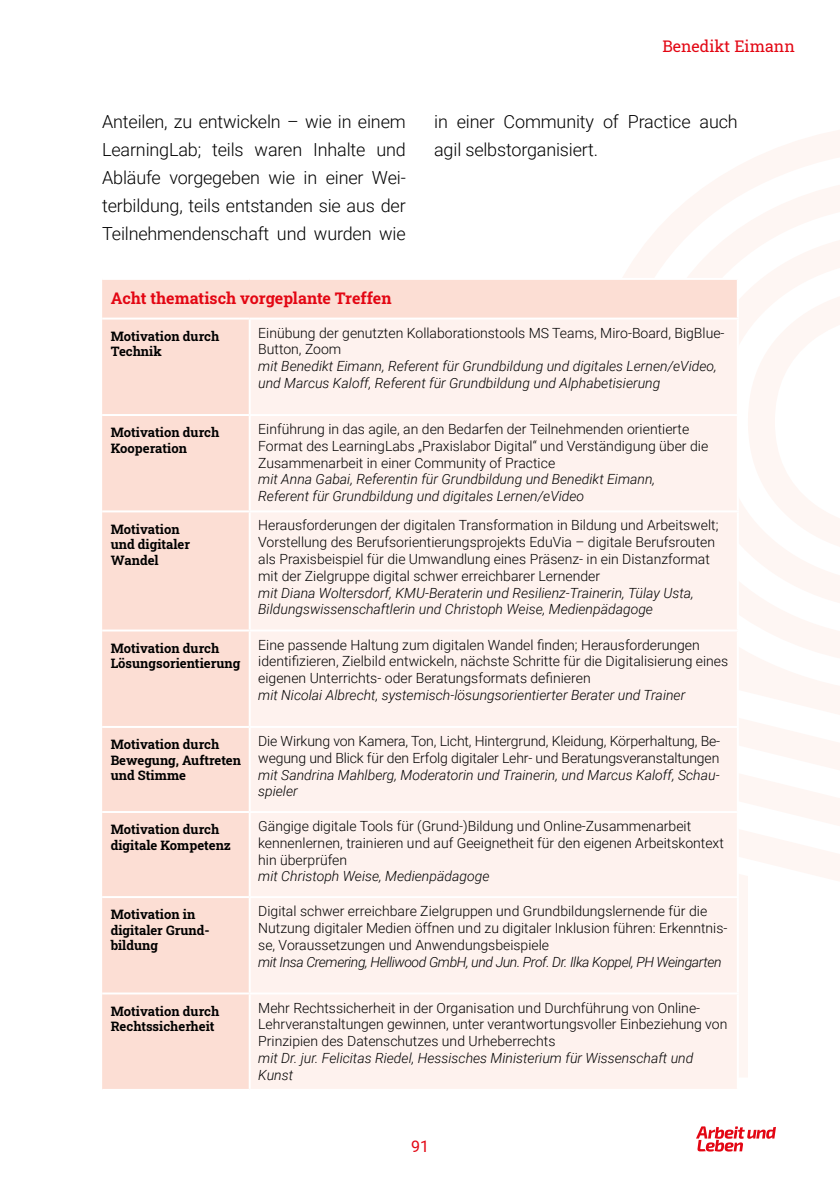
<style>
.page{position:relative;width:840px;height:1191px;background:#fff}
.page>*{position:absolute;margin:0;border:0;box-sizing:border-box;transform-origin:0 0}
.t1{font:300 18px/28px "Roboto";letter-spacing:-.01em;color:#000;text-align:justify}
.t2{font:700 16px "Roboto Slab";color:#e30613}
.t3{font:16px "Roboto Slab";color:#e30613}
.t4{font:16px "Roboto";color:#e30613}
.t5{font:300 14px/16.8px "Roboto";color:#000}
.t6{font:italic 300 14px/16.8px "Roboto";color:#000}
.t7{font:italic 300 14px "Roboto";letter-spacing:-.03em;color:#000}
.t8{font:700 13px/15.6px "Roboto Slab";color:#000}
</style>
<div class="page">
<svg style="left:696px;top:1126px;width:79px;height:25px"></svg>
<svg style="left:747px;top:867px;width:92px;height:56px"></svg>
<svg style="left:739px;top:812px;width:100px;height:55px"></svg>
<div style="left:739px;top:874px;width:8px;height:203px;background:#fef6f3"></div>
<svg style="left:623px;top:130px;width:216px;height:682px"></svg>
<div style="left:102px;top:280px;width:634px;height:809px;background:#fcded4"></div>
<div style="left:250px;top:319px;width:486px;height:770px;background:#fef2ee"></div>
<hr style="left:249px;top:278px;width:489px;height:2px;background:#fff">
<hr style="left:736px;top:280px;width:2px;height:37px;background:#fff">
<hr style="left:102px;top:317px;width:147px;height:2px;background:#fff">
<hr style="left:249px;top:317px;width:489px;height:2px;background:#fff">
<hr style="left:248px;top:319px;width:2px;height:95px;background:#fff">
<hr style="left:736px;top:319px;width:2px;height:95px;background:#fff">
<hr style="left:102px;top:414px;width:147px;height:2px;background:#fff">
<hr style="left:249px;top:414px;width:489px;height:2px;background:#fff">
<hr style="left:248px;top:416px;width:2px;height:94px;background:#fff">
<hr style="left:736px;top:416px;width:2px;height:94px;background:#fff">
<hr style="left:102px;top:510px;width:147px;height:2px;background:#fff">
<hr style="left:249px;top:510px;width:489px;height:2px;background:#fff">
<hr style="left:248px;top:512px;width:2px;height:117px;background:#fff">
<hr style="left:736px;top:512px;width:2px;height:117px;background:#fff">
<hr style="left:102px;top:629px;width:147px;height:2px;background:#fff">
<hr style="left:249px;top:629px;width:489px;height:2px;background:#fff">
<hr style="left:248px;top:631px;width:2px;height:95px;background:#fff">
<hr style="left:736px;top:631px;width:2px;height:95px;background:#fff">
<hr style="left:102px;top:726px;width:147px;height:2px;background:#fff">
<hr style="left:249px;top:726px;width:489px;height:2px;background:#fff">
<hr style="left:248px;top:728px;width:2px;height:83px;background:#fff">
<hr style="left:736px;top:728px;width:2px;height:83px;background:#fff">
<hr style="left:102px;top:811px;width:147px;height:2px;background:#fff">
<hr style="left:249px;top:811px;width:489px;height:2px;background:#fff">
<hr style="left:248px;top:813px;width:2px;height:83px;background:#fff">
<hr style="left:102px;top:896px;width:147px;height:2px;background:#fff">
<hr style="left:249px;top:896px;width:489px;height:2px;background:#fff">
<hr style="left:248px;top:898px;width:2px;height:94px;background:#fff">
<hr style="left:102px;top:992px;width:147px;height:2px;background:#fff">
<hr style="left:249px;top:992px;width:489px;height:2px;background:#fff">
<hr style="left:248px;top:994px;width:2px;height:95px;background:#fff">
<p class="t3" style="left:662px;top:36px;width:134px">Benedikt Eimann</p>
<p class="t1" style="left:102px;top:107px;width:305px">Anteilen, zu entwickeln – wie in einem LearningLab; teils waren Inhalte und Abläufe vorgegeben wie in einer Wei&shy;terbildung, teils entstanden sie aus der Teilnehmendenschaft und wurden wie</p>
<p class="t1" style="left:434px;top:107px;width:305px">in einer Community of Practice auch agil selbstorganisiert.</p>
<p class="t2" style="left:111px;top:287px;width:282px">Acht thematisch vorgeplante Treffen</p>
<p class="t8" style="left:111px;top:328px;width:110px">Motivation durch<br>Technik</p>
<p class="t5" style="left:258px;top:324px;width:467px">Einübung der genutzten Kollaborationstools MS Teams, Miro-Board, BigBlue-<br>Button, Zoom</p>
<p class="t6" style="left:258px;top:357px;width:460px">mit Benedikt Eimann, Referent für Grundbildung und digitales Lernen/eVideo, und Marcus Kaloff, Referent für Grundbildung und Alphabetisierung</p>
<p class="t8" style="left:111px;top:424px;width:110px">Motivation durch<br>Kooperation</p>
<p class="t5" style="left:258px;top:420px;width:451px">Einführung in das agile, an den Bedarfen der Teilnehmenden orientierte<br>Format des LearningLabs „Praxislabor Digital“ und Verständigung über die<br>Zusammenarbeit in einer Community of Practice</p>
<p class="t6" style="left:258px;top:470px;width:398px">mit Anna Gabai, Referentin für Grundbildung und Benedikt Eimann,<br>Referent für Grundbildung und digitales Lernen/eVideo</p>
<p class="t8" style="left:111px;top:521px;width:81px">Motivation und digitaler<br>Wandel</p>
<p class="t5" style="left:258px;top:516px;width:461px">Herausforderungen der digitalen Transformation in Bildung und Arbeitswelt; Vorstellung des Berufsorientierungsprojekts EduVia – digitale Berufsrouten als Praxisbeispiel für die Umwandlung eines Präsenz- in ein Distanzformat mit der Zielgruppe digital schwer erreichbarer Lernender</p>
<p class="t6" style="left:258px;top:584px;width:437px">mit Diana Woltersdorf, KMU-Beraterin und Resilienz-Trainerin, Tülay Usta,<br>Bildungswissenschaftlerin und Christoph Weise, Medienpädagoge</p>
<p class="t8" style="left:111px;top:640px;width:131px">Motivation durch<br>Lösungsorientierung</p>
<p class="t5" style="left:258px;top:635px;width:471px">Eine passende Haltung zum digitalen Wandel finden; Herausforderungen identifizieren, Zielbild entwickeln, nächste Schritte für die Digitalisierung eines eigenen Unterrichts- oder Beratungsformats definieren</p>
<p class="t6" style="left:258px;top:686px;width:428px">mit Nicolai Albrecht, systemisch-lösungsorientierter Berater und Trainer</p>
<p class="t8" style="left:111px;top:736px;width:132px">Motivation durch<br>Bewegung, Auftreten und Stimme</p>
<p class="t5" style="left:258px;top:732px;width:463px">Die Wirkung von Kamera, Ton, Licht, Hintergrund, Kleidung, Körperhaltung, Be&shy;wegung und Blick für den Erfolg digitaler Lehr- und Beratungsveranstaltungen</p>
<p class="t6" style="left:258px;top:765px;width:462px">mit Sandrina Mahlberg, Moderatorin und Trainerin, und Marcus Kaloff, Schau&shy;spieler</p>
<p class="t8" style="left:111px;top:821px;width:122px">Motivation durch digitale Kompetenz</p>
<p class="t5" style="left:258px;top:817px;width:467px">Gängige digitale Tools für (Grund-)Bildung und Online-Zusammenarbeit kennenlernen, trainieren und auf Geeignetheit für den eigenen Arbeitskontext hin überprüfen</p>
<p class="t6" style="left:258px;top:867px;width:232px">mit Christoph Weise, Medienpädagoge</p>
<p class="t8" style="left:111px;top:906px;width:100px">Motivation in digitaler Grund&shy;bildung</p>
<p class="t5" style="left:258px;top:902px;width:470px">Digital schwer erreichbare Zielgruppen und Grundbildungslernende für die<br>Nutzung digitaler Medien öffnen und zu digitaler Inklusion führen: Erkenntnis&shy;se, Voraussetzungen und Anwendungsbeispiele</p>
<p class="t7" style="left:258px;top:951px;width:464px">mit Insa Cremering, Helliwood GmbH, und Jun. Prof. Dr. Ilka Koppel, PH Weingarten</p>
<p class="t8" style="left:111px;top:1002px;width:110px">Motivation durch<br>Rechtssicherheit</p>
<p class="t5" style="left:258px;top:998px;width:470px">Mehr Rechtssicherheit in der Organisation und Durchführung von Online-<br>Lehrveranstaltungen gewinnen, unter verantwortungsvoller Einbeziehung von<br>Prinzipien des Datenschutzes und Urheberrechts</p>
<p class="t6" style="left:258px;top:1049px;width:436px">mit Dr. jur. Felicitas Riedel, Hessisches Ministerium für Wissenschaft und<br>Kunst</p>
<p class="t4" style="left:411px;top:1134px;width:19px">91</p>
</div>
